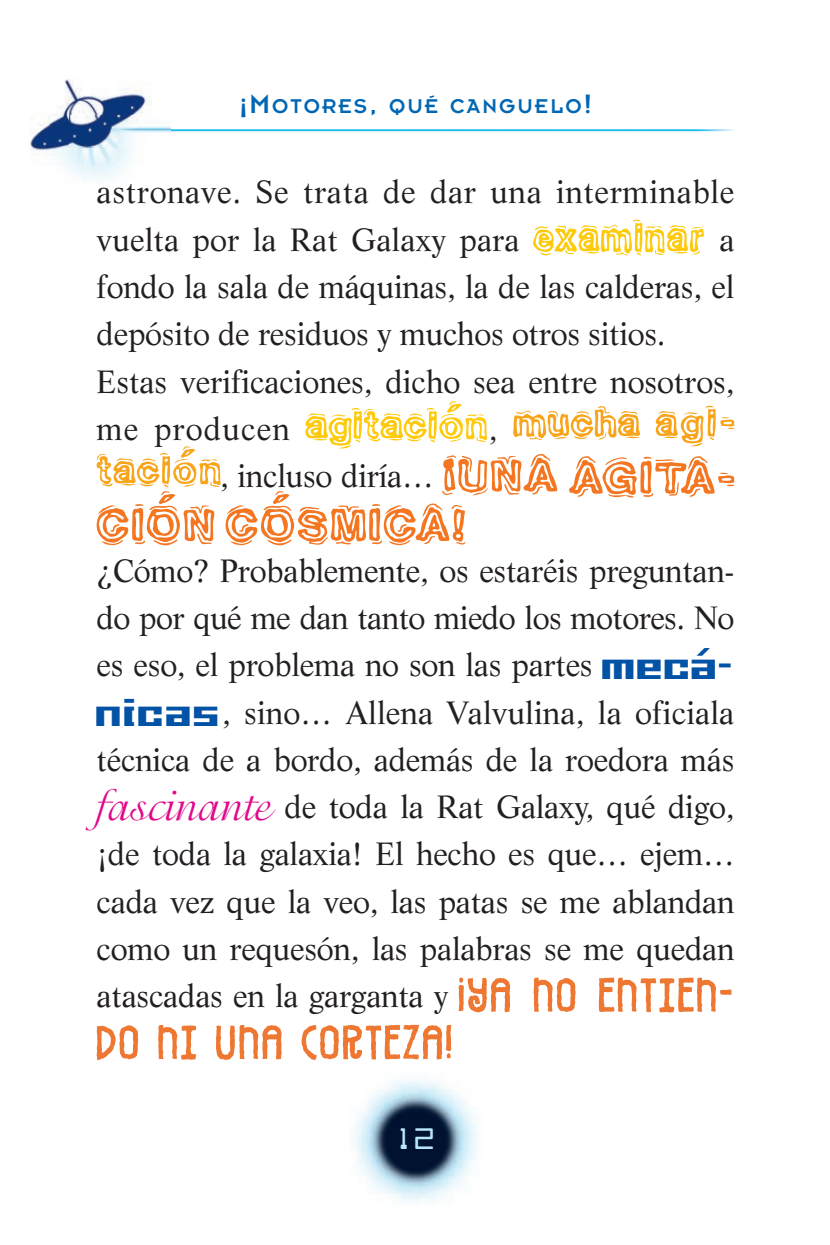
<style>
.page{position:relative;width:830px;height:1245px;background:#fff}
.page>*{position:absolute;margin:0;border:0;box-sizing:border-box;transform-origin:0 0}
.t1{font:58.5px "Very Merry";letter-spacing:.02em;color:#ee7732}
.t2{font:31.5px/47.2px "Life LT Std";letter-spacing:-.01em;color:#231f20}
.t3{font:31.5px/47.2px "Life LT Std";letter-spacing:.02em;color:#231f20}
.t4{font:29.25px "bitwise";color:#b9e5fa}
.t5{font:22.05px "Insignia LT Std";letter-spacing:.095em;color:#0166b3}
.s1{font-size:29.25px}
.s2{font-family:"Millennia";font-size:49.5px;color:#0253a5}
.s3{font-family:"Isadora Std";font-size:42.75px;color:#e0088b}
.s4{font-family:"Very Merry";font-size:58.5px;color:#ee7732}
</style>
<div class="page">
<img style="left:170px;top:126px;width:564px;height:7px">
<img style="left:352px;top:1080px;width:125px;height:122px">
<svg style="left:533px;top:220px;width:171px;height:35px"></svg>
<svg style="left:97px;top:401px;width:637px;height:144px"></svg>
<img style="left:30px;top:79px;width:140px;height:100px">
<p class="t5" style="left:239px;top:99px;width:354px"><span class="s1">¡M</span>OTORES<span class="s1">,</span> QUÉ CANGUELO<span class="s1">!</span></p>
<p class="t3" style="left:97px;top:171px;width:639px">astronave. Se trata de dar una interminable vuelta por la Rat Galaxy para</p>
<p class="t2" style="left:97px;top:218px;width:639px;text-indent:623px">a fondo la sala de máquinas, la de las calderas, el depósito de residuos y muchos otros sitios.<br>Estas verificaciones, dicho sea entre nosotros, me producen</p>
<p class="t2" style="left:489px;top:407px;width:10px">,</p>
<p class="t2" style="left:220px;top:455px;width:215px">, incluso diría…</p>
<p class="t2" style="left:97px;top:549px;width:639px;text-align:justify">¿Cómo? Probablemente, os estaréis preguntan&shy;do por qué me dan tanto miedo los motores. No es eso, el problema no son las partes <span class="s2">mecá&shy;nicas</span>, sino… Allena Valvulina, la oficiala técnica de a bordo, además de la roedora más <span class="s3">fascinante</span> de toda la Rat Galaxy, qué digo, ¡de toda la galaxia! El hecho es que… ejem… cada vez que la veo, las patas se me ablandan como un requesón, las palabras se me quedan atascadas en la garganta y <span class="s4">¡YA NO ENTIEN-</span></p>
<h1 class="t1" style="left:97px;top:1011px;width:359px">DO NI UNA CORTEZA!</h1>
<p class="t4" style="left:394px;top:1126px;width:42px">12</p>
</div>
